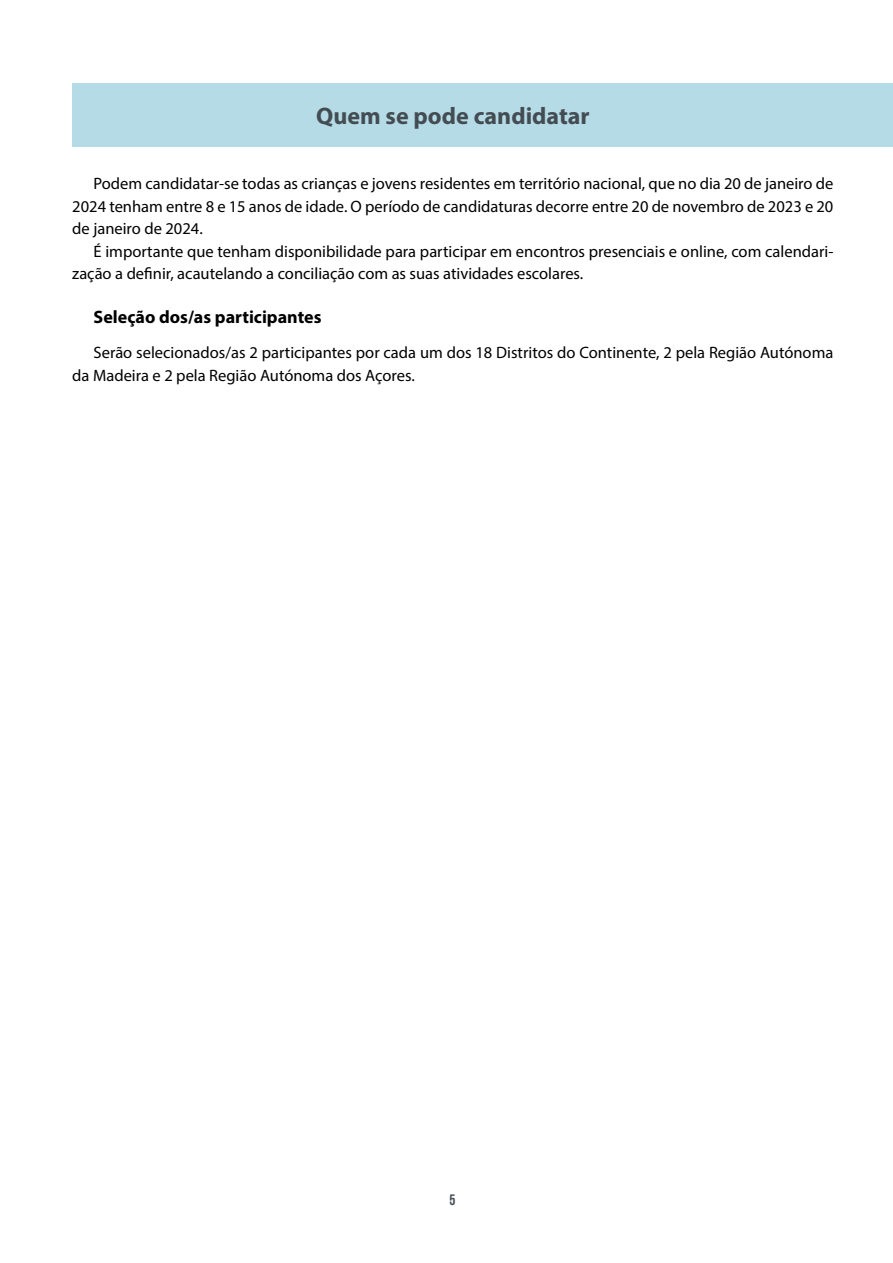
<style>
.page{position:relative;width:893px;height:1263px;background:#fff}
.page>*{position:absolute;margin:0;border:0;box-sizing:border-box;transform-origin:0 0}
.t1{font:700 24px "Myriad Pro";color:#444c53}
.t2{font:700 18px "Myriad Pro";color:#000}
.t3{font:16.5px/22.5px "Myriad Pro";color:#000}
.t4{font:700 15px "Bebas Neue";color:#444c53}
</style>
<div class="page">
<div style="left:72px;top:83px;width:821px;height:64px;background:#b5dbe6"></div>
<h1 class="t1" style="left:316px;top:101px;width:275px">Quem se pode candidatar</h1>
<p class="t3" style="left:72px;top:172px;width:763px;text-align:justify;text-indent:21px">Podem candidatar-se todas as crianças e jovens residentes em território nacional, que no dia 20 de janeiro de 2024 tenham entre 8 e 15 anos de idade. O período de candidaturas decorre entre 20 de novembro de 2023 e 20 de janeiro de 2024.</p>
<p class="t3" style="left:72px;top:240px;width:763px;text-indent:21px">É importante que tenham disponibilidade para participar em encontros presenciais e online, com calendari&shy;zação a definir, acautelando a conciliação com as suas atividades escolares.</p>
<p class="t2" style="left:94px;top:305px;width:229px">Seleção dos/as participantes</p>
<p class="t3" style="left:72px;top:341px;width:763px;text-indent:21px">Serão selecionados/as 2 participantes por cada um dos 18 Distritos do Continente, 2 pela Região Autónoma da Madeira e 2 pela Região Autónoma dos Açores.</p>
<p class="t4" style="left:449px;top:1191px;width:7px">5</p>
</div>
